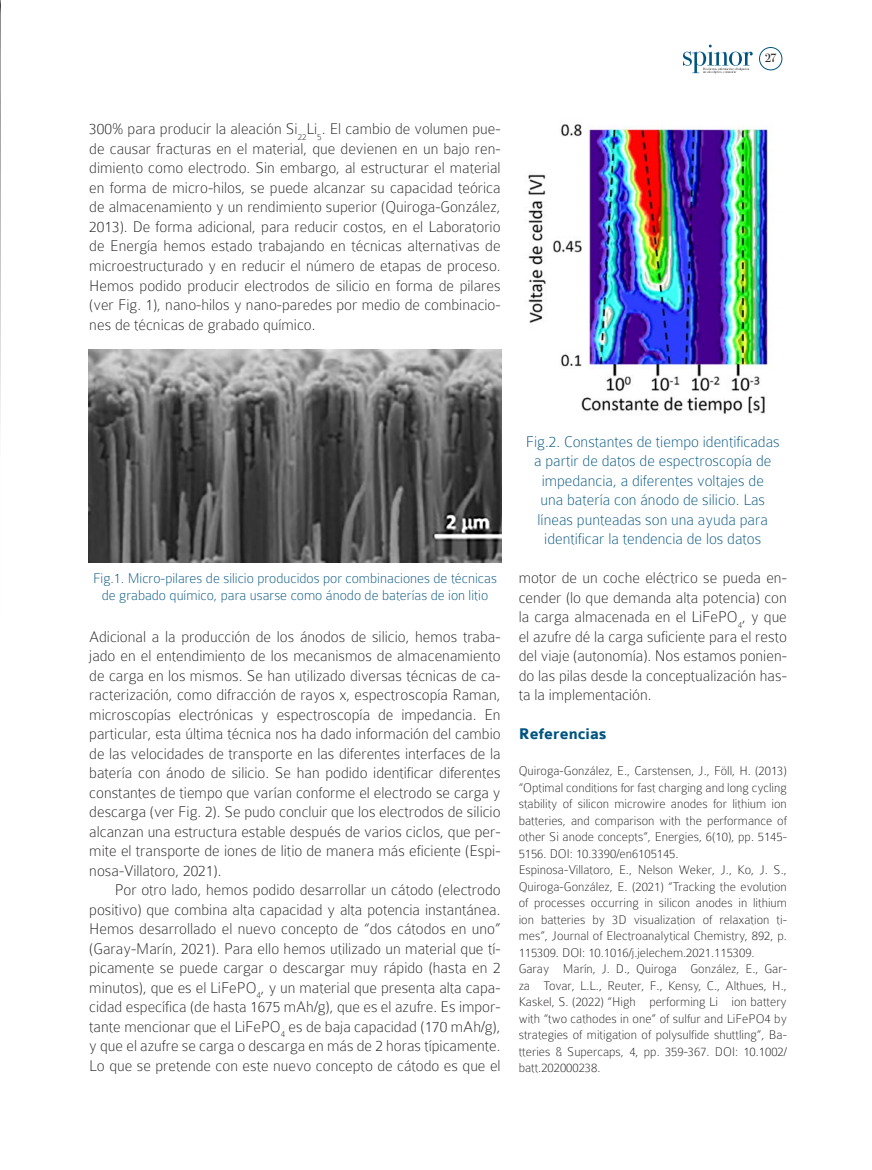
<style>
.page{position:relative;width:872px;height:1170px;background:#fff}
.page>*{position:absolute;margin:0;border:0;box-sizing:border-box;transform-origin:0 0}
.párrafo{font:100 16.5px/19.5px "Colaborate";color:#231f20;text-align:justify}
.párrafo_-_Primera{font:100 16.5px/19.5px "Colaborate";color:#231f20;text-align:justify}
.pie_de_foto{font:100 16.5px/19.5px "Colaborate";color:#005480;text-align:center}
.subtitulo{font:700 16.5px "Colaborate";color:#005480}
.pie_de_foto-2{font:100 15px/16.5px "Colaborate";color:#005480;text-align:center}
.REFERENCIAS{font:100 13.5px/16.5px "Colaborate";color:#231f20;text-align:justify}
.t1{font:12px "Bodoni Svty Two ITCTT Book";color:#231f20}
</style>
<div class="page">
<img style="left:0;top:0;width:1px;height:429px">
<img style="left:89px;top:349px;width:412px;height:213px">
<img style="left:528px;top:124px;width:245px;height:290px">
<div style="left:759px;top:47px;width:23px;height:23px;border:1px solid #005480;border-radius:50%"></div>
<svg style="left:683px;top:45px;width:69px;height:29px"></svg>
<p class="párrafo" style="left:89px;top:119px;width:413px">300% para producir la aleación Si<sub>22</sub>Li<sub>5</sub>. El cambio de volumen pue&shy;de causar fracturas en el material, que devienen en un bajo ren&shy;dimiento como electrodo. Sin embargo, al estructurar el material en forma de micro-hilos, se puede alcanzar su capacidad teórica de almacenamiento y un rendimiento superior (Quiroga-González, 2013). De forma adicional, para reducir costos, en el Laboratorio de Energía hemos estado trabajando en técnicas alternativas de microestructurado y en reducir el número de etapas de proceso.<br>Hemos podido producir electrodos de silicio en forma de pilares (ver Fig. 1), nano-hilos y nano-paredes por medio de combinacio&shy;nes de técnicas de grabado químico.</p>
<p class="t1" style="left:764px;top:51px;width:13px">27</p>
<p class="pie_de_foto-2" style="left:93px;top:570px;width:405px">Fig.1. Micro-pilares de silicio producidos por combinaciones de técnicas de grabado químico, para usarse como ánodo de baterías de ion litio</p>
<p class="párrafo_-_Primera" style="left:89px;top:626px;width:413px">Adicional a la producción de los ánodos de silicio, hemos traba&shy;jado en el entendimiento de los mecanismos de almacenamiento de carga en los mismos. Se han utilizado diversas técnicas de ca&shy;racterización, como difracción de rayos x, espectroscopía Raman, microscopías electrónicas y espectroscopía de impedancia. En particular, esta última técnica nos ha dado información del cambio de las velocidades de transporte en las diferentes interfaces de la batería con ánodo de silicio. Se han podido identificar diferentes constantes de tiempo que varían conforme el electrodo se carga y descarga (ver Fig. 2). Se pudo concluir que los electrodos de silicio alcanzan una estructura estable después de varios ciclos, que per&shy;mite el transporte de iones de litio de manera más eficiente (Espi&shy;nosa-Villatoro, 2021).</p>
<p class="párrafo" style="left:89px;top:880px;width:413px;text-indent:25px">Por otro lado, hemos podido desarrollar un cátodo (electrodo positivo) que combina alta capacidad y alta potencia instantánea.<br>Hemos desarrollado el nuevo concepto de “dos cátodos en uno” (Garay-Marín, 2021). Para ello hemos utilizado un material que tí&shy;picamente se puede cargar o descargar muy rápido (hasta en 2 minutos), que es el LiFePO<sub>4</sub>, y un material que presenta alta capa&shy;cidad específica (de hasta 1675 mAh/g), que es el azufre. Es impor&shy;tante mencionar que el LiFePO<sub>4</sub> es de baja capacidad (170 mAh/g), y que el azufre se carga o descarga en más de 2 horas típicamente.<br>Lo que se pretende con este nuevo concepto de cátodo es que el</p>
<p class="pie_de_foto" style="left:526px;top:431px;width:255px">Fig.2. Constantes de tiempo identificadas a partir de datos de espectroscopía de impedancia, a diferentes voltajes de<br>una batería con ánodo de silicio. Las líneas punteadas son una ayuda para identificar la tendencia de los datos</p>
<p class="párrafo" style="left:518px;top:568px;width:270px">motor de un coche eléctrico se pueda en&shy;cender (lo que demanda alta potencia) con la carga almacenada en el LiFePO<sub>4</sub>, y que el azufre dé la carga suficiente para el resto del viaje (autonomía). Nos estamos ponien&shy;do las pilas desde la conceptualización has&shy;ta la implementación.</p>
<p class="subtitulo" style="left:518px;top:725px;width:89px">Referencias</p>
<p class="REFERENCIAS" style="left:518px;top:762px;width:270px">Quiroga-González, E., Carstensen, J., Föll, H. (2013) “Optimal conditions for fast charging and long cycling stability of silicon microwire anodes for lithium ion batteries, and comparison with the performance of other Si anode concepts”, Energies, 6(10), pp. 5145- 5156. DOI: 10.3390/en6105145.</p>
<p class="REFERENCIAS" style="left:518px;top:861px;width:270px">Espinosa-Villatoro, E., Nelson Weker, J., Ko, J. S., Quiroga-González, E. (2021) “Tracking the evolution of processes occurring in silicon anodes in lithium ion batteries by 3D visualization of relaxation ti&shy;mes”, Journal of Electroanalytical Chemistry, 892, p.<br>115309. DOI: 10.1016/j.jelechem.2021.115309.</p>
<p class="REFERENCIAS" style="left:518px;top:960px;width:270px">Garay‐Marín, J. D., Quiroga‐González, E., Gar&shy;za‐Tovar, L.L., Reuter, F., Kensy, C., Althues, H., Kaskel, S. (2022) “High‐performing Li‐ion battery with “two cathodes in one” of sulfur and LiFePO4 by strategies of mitigation of polysulfide shuttling”, Ba&shy;tteries &amp; Supercaps, 4, pp. 359-367. DOI: 10.1002/ batt.202000238.</p>
</div>
